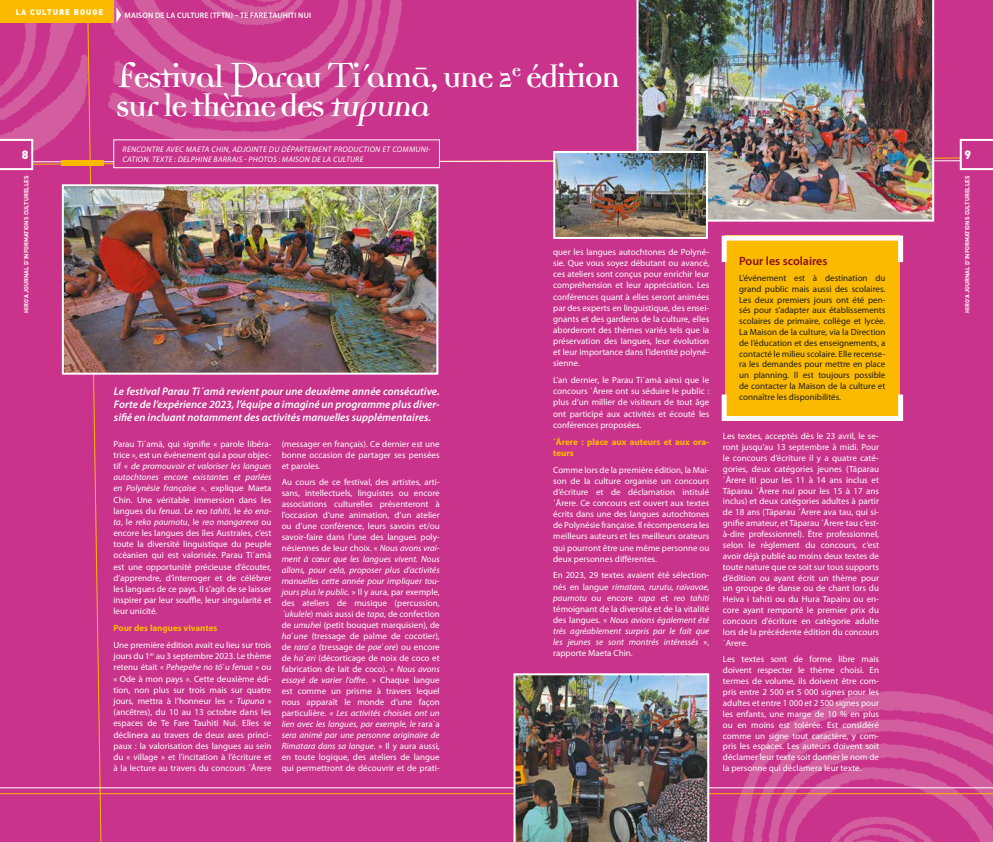
<style>
.page{position:relative;width:993px;height:842px;background:#fff}
.page>*{position:absolute;margin:0;border:0;box-sizing:border-box;transform-origin:0 0}
.t1{font:700 34px/29px "Democratica";letter-spacing:-.05em;color:#fff}
.t2{font:600 12px "Myriad Pro";color:#8a0e12}
.t3{font:900 12px "DIN";color:#fff}
.t4{font:italic 600 11px/13.2px "Myriad Pro";color:#fff;text-align:justify}
.t5{font:9px/10.9px "Myriad Pro";color:#fff;text-align:justify}
.t6{font:9px/10.8px "Myriad Pro";color:#1d1d1b;text-align:justify}
.t7{font:italic 9px/11.1px "Myriad Pro";color:#fff;text-align:justify}
.t8{font:700 9px/11.1px "Myriad Pro";color:#fbba00}
.t9{font:italic 8px/9.6px "Myriad Pro";letter-spacing:.03em;color:#fff}
.t10{font:600 8px "Myriad Pro";letter-spacing:.02em;color:#fff}
.t11{font:900 8px "DIN";letter-spacing:.12em;color:#fff}
.t12{font:700 6px "DIN";color:#fff}
.s1{font-weight:400;font-size:57px}
.s2{font-style:italic}
.s3{font-style:normal}
</style>
<div class="page">
<img style="left:0;top:0;width:992px;height:842px">
<p class="t11" style="left:16px;top:6px;width:89px">LA CULTURE BOUGE</p>
<p class="t10" style="left:124px;top:10px;width:72px">MAISON DE LA CULTURE</p>
<p class="t10" style="left:210px;top:10px;width:49px">(TFTN) – TE FARE</p>
<p class="t10" style="left:269px;top:10px;width:39px">TAUHITI NUI</p>
<h1 class="t1" style="left:116px;top:66px;width:506px"><span class="s1">F</span>estival <span class="s1">P</span>arau <span class="s1">T</span>i´ama-, une 2<sup>e</sup> édition sur le thème des <span class="s2">tupuna</span></h1>
<h2 class="t3" style="left:22px;top:147px;width:8px">8</h2>
<p class="t9" style="left:122px;top:144px;width:309px">Rencontre avec Maeta Chin, adjointe du dépa rtement production et comm uni&shy;ca tion. Texte : Delphine Barrais - Photos : Maison de la culture</p>
<h2 class="t3" style="left:964px;top:147px;width:8px">9</h2>
<p class="t12" style="left:22px;top:313px;width:138px;rotate:-90deg">HIRO’A JOURNAL D’IN FORMATIONSCULTURELLES</p>
<p class="t4" style="left:114px;top:384px;width:327px">Le festival Parau Ti΄amā revient pour une deuxième année consécutive.<br>Forte de l’expérience 2023, l’équipe a imaginé un programme plus diver&shy;sifié en incluant notamment des activités manuelles supplémentaires.</p>
<p class="t5" style="left:113px;top:438px;width:159px;line-height:11.2px">Parau Ti΄amā, qui signifie « parole libéra&shy;trice », est un événement qui a pour objec&shy;tif « <span class="s2">de promouvoir et valoriser les langues autochtones encore existantes et parlées en Polynésie française</span> », explique Maeta Chin. Une véritable immersion dans les langues du <span class="s2">fenua</span>. Le <span class="s2">reo tahiti</span>, le <span class="s2">èo ena&shy;ta</span>, le <span class="s2">reko paumotu</span>, le <span class="s2">reo mangareva</span> ou encore les langues des îles Australes, c’est toute la diversité linguistique du peuple océanien qui est valorisée. Parau Ti΄amā est une opportunité précieuse d’écouter, d’apprendre, d’interroger et de célébrer les langues de ce pays. Il s’agit de se laisser inspirer par leur souffle, leur singularité et leur unicité.</p>
<p class="t8" style="left:113px;top:622px;width:105px">Pour des langues vivantes</p>
<p class="t5" style="left:113px;top:639px;width:159px;line-height:11.2px">Une première édition avait eu lieu sur trois jours du 1<sup>er</sup> au 3 septembre 2023. Le thème retenu était « <span class="s2">Pehepehe no tō</span>΄<span class="s2">u fenua</span> » ou « Ode à mon pays ». Cette deuxième édi&shy;tion, non plus sur trois mais sur quatre jours, mettra à l’honneur les « <span class="s2">Tupuna</span> » (ancêtres), du 10 au 13 octobre dans les espaces de Te Fare Tauhiti Nui. Elles se déclinera au travers de deux axes princi&shy;paux : la valorisation des langues au sein du « village » et l’incitation à l’écriture et à la lecture au travers du concours ΄Ārere</p>
<p class="t5" style="left:281px;top:438px;width:159px">(messager en français). Ce dernier est une bonne occasion de partager ses pensées et paroles.</p>
<p class="t5" style="left:281px;top:477px;width:159px">Au cours de ce festival, des artistes, arti&shy;sans, intellectuels, linguistes ou encore associations culturelles présenteront à l’occasion d’une animation, d’un atelier ou d’une conférence, leurs savoirs et/ou savoir-faire dans l’une des langues poly&shy;nésiennes de leur choix. « <span class="s2">Nous avons vrai&shy;ment à cœur que les langues vivent. Nous allons, pour cela, proposer plus d’activités manuelles cette année pour impliquer tou&shy;jours plus le public.</span> » Il y aura, par exemple, des ateliers de musique (percussion, <span class="s2">΄ukulele</span>) mais aussi de <span class="s2">tapa</span>, de confection de <span class="s2">umuhei</span> (petit bouquet marquisien), de <span class="s2">ha</span>΄<span class="s2">une</span> (tressage de palme de cocotier), de <span class="s2">rara</span>΄<span class="s2">a</span> (tressage de <span class="s2">pae</span>΄<span class="s2">ore</span>) ou encore de <span class="s2">ha</span>΄<span class="s2">ari</span> (décorticage de noix de coco et fabrication de lait de coco). « <span class="s2">Nous avons essayé de varier l’offre</span>. » Chaque langue est comme un prisme à travers lequel nous apparaît le monde d’une façon particulière. « <span class="s2">Les activités choisies ont un lien avec les langues, par exemple, le</span> rara΄a <span class="s2">sera animé par une personne originaire de Rimatara dans sa langue</span>. » Il y aura aussi, en toute logique, des ateliers de langue qui permettront de découvrir et de prati-</p>
<p class="t5" style="left:553px;top:246px;width:157px">quer les langues autochtones de Polyné&shy;sie. Que vous soyez débutant ou avancé, ces ateliers sont conçus pour enrichir leur compréhension et leur appréciation. Les conférences quant à elles seront animées par des experts en linguistique, des ensei&shy;gnants et des gardiens de la culture, elles aborderont des thèmes variés tels que la préservation des langues, leur évolution et leur importance dans l’identité polyné&shy;sienne.</p>
<p class="t5" style="left:553px;top:374px;width:157px">L’an dernier, le Parau Ti΄amā ainsi que le concours ΄Ārere ont su séduire le public : plus d’un millier de visiteurs de tout âge ont participé aux activités et écouté les conférences proposées.</p>
<p class="t8" style="left:553px;top:436px;width:157px">΄Ārere : place aux auteurs et aux ora&shy;teurs</p>
<p class="t5" style="left:553px;top:464px;width:157px">Comme lors de la première édition, la Mai&shy;son de la culture organise un concours d’écriture et de déclamation intitulé ΄Ārere. Ce concours est ouvert aux textes écrits dans une des langues autochtones de Polynésie française. Il récompensera les meilleurs auteurs et les meilleurs orateurs qui pourront être une même personne ou deux personnes différentes.</p>
<p class="t7" style="left:553px;top:570px;width:157px"><span class="s3">En 2023, 29 textes avaient été sélection&shy;nés en langue</span> rimatara, rurutu, raivavae, paumotu <span class="s3">ou encore</span> rapa <span class="s3">et</span> reo tahiti <span class="s3">témoignant de la diversité et de la vitalité des langues. «</span> Nous avions également été très agréablement surpris par le fait que les jeunes se sont montrés intéressés <span class="s3">», rapporte Maeta Chin.</span></p>
<h2 class="t2" style="left:739px;top:253px;width:90px">Pour les scolaires</h2>
<p class="t6" style="left:739px;top:272px;width:148px">L’événement est à destination du grand public mais aussi des scolaires.<br>Les deux premiers jours ont été pen&shy;sés pour s’adapter aux établissements scolaires de primaire, collège et lycée.<br>La Maison de la culture, via la Direction de l’éducation et des enseignements, a contacté le milieu scolaire. Elle recense&shy;ra les demandes pour mettre en place un planning. Il est toujours possible de contacter la Maison de la culture et connaître les disponibilités.</p>
<p class="t5" style="left:722px;top:430px;width:157px">Les textes, acceptés dès le 23 avril, le se&shy;ront jusqu’au 13 septembre à midi. Pour le concours d’écriture il y a quatre caté&shy;gories, deux catégories jeunes (Tāparau ΄Ārere iti pour les 11 à 14 ans inclus et Tāparau ΄Ārere nui pour les 15 à 17 ans inclus) et deux catégories adultes à partir de 18 ans (Tāparau ΄Ārere ava tau, qui si&shy;gnifie amateur, et Tāparau ΄Ārere tau c’est&shy;à-dire professionnel). Être professionnel, selon le règlement du concours, c’est avoir déjà publié au moins deux textes de toute nature que ce soit sur tous supports d’édition ou ayant écrit un thème pour un groupe de danse ou de chant lors du Heiva i tahiti ou du Hura Tapairu ou en&shy;core ayant remporté le premier prix du concours d’écriture en catégorie adulte lors de la précédente édition du concours ΄Arere.</p>
<p class="t5" style="left:722px;top:654px;width:157px">Les textes sont de forme libre mais doivent respecter le thème choisi. En termes de volume, ils doivent être com&shy;pris entre 2 500 et 5 000 signes pour les adultes et entre 1 000 et 2 500 signes pour les enfants, une marge de 10 % en plus ou en moins est tolérée. Est considéré comme un signe tout caractère, y com&shy;pris les espaces. Les auteurs doivent soit déclamer leur texte soit donner le nom de la personne qui déclamera leur texte.</p>
<p class="t12" style="left:963px;top:313px;width:138px;rotate:-90deg">HIRO’A JOURNAL D’IN FORMATIONSCULTURELLES</p>
</div>
